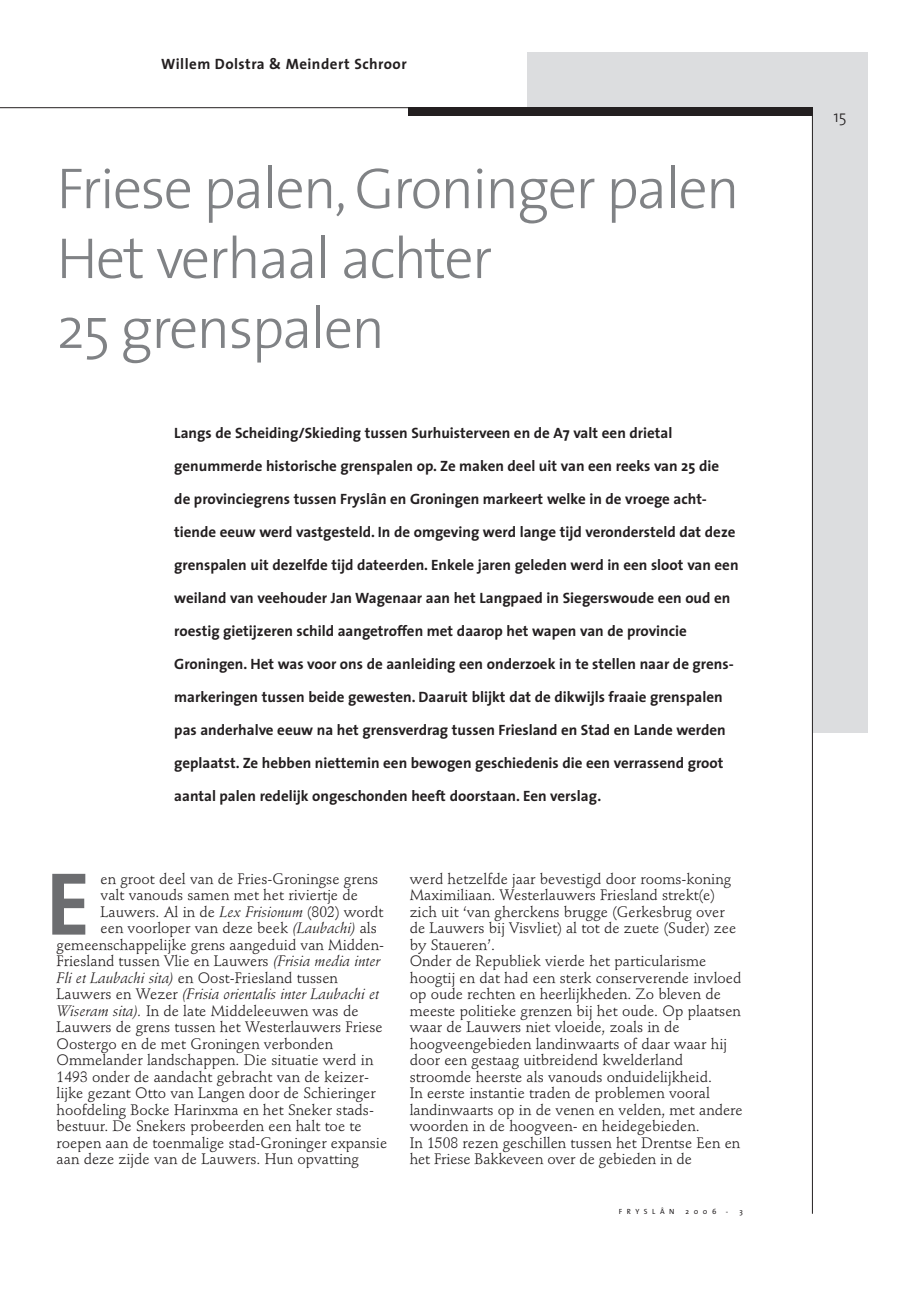
<style>
.page{position:relative;width:919px;height:1289px;background:#fff}
.page>*{position:absolute;margin:0;border:0;box-sizing:border-box;transform-origin:0 0}
.t1{font:700 90px "The Sans";color:#6c6d70}
.t2{font:300 58.2px/69.9px "The Sans";letter-spacing:-.03em;color:#808285}
.t3{font:300 16.5px "The Sans";color:#231f20}
.t4{font:15px/16.5px "Stempel Schneidler";color:#231f20}
.t5{font:700 15px "The Sans";color:#231f20}
.t6{font:italic 15px "Stempel Schneidler";color:#231f20}
.t7{font:700 15px "The Sans";letter-spacing:.03em;color:#231f20}
.t8{font:7.5px "The Sans";letter-spacing:.615em;color:#231f20}
.s1{font-style:italic}
.s2{font-style:normal}
</style>
<div class="page">
<div style="left:527px;top:52px;width:340px;height:681px;background:#dcdddf"></div>
<div style="left:0;top:108px;width:812px;height:1180px;background:#fff"></div>
<hr style="left:0;top:107px;width:812px;height:1px;background:#231f20">
<div style="left:408px;top:108px;width:404px;height:8px;background:#231f20"></div>
<hr style="left:812px;top:108px;width:1px;height:1105px;background:#231f20">
<p class="t7" style="left:161px;top:59px;width:247px">Willem Dolstra &amp; Meindert Schroor</p>
<h2 class="t2" style="left:57px;top:159px;width:684px">Friese palen, Groninger palen<br>Het verhaal achter<br>25 grenspalen</h2>
<p class="t5" style="left:174px;top:427px;width:499px">Langs de Scheiding/Skieding tussen Surhuisterveen en de A7 valt een drietal</p>
<p class="t5" style="left:174px;top:460px;width:546px">genummerde historische grenspalen op. Ze maken deel uit van een reeks van 25 die</p>
<p class="t5" style="left:174px;top:493px;width:534px">de provinciegrens tussen Fryslân en Groningen markeert welke in de vroege acht-</p>
<p class="t5" style="left:174px;top:526px;width:562px">tiende eeuw werd vastgesteld. In de omgeving werd lange tijd verondersteld dat deze</p>
<p class="t5" style="left:174px;top:559px;width:565px">grenspalen uit dezelfde tijd dateerden. Enkele jaren geleden werd in een sloot van een</p>
<p class="t5" style="left:174px;top:592px;width:557px">weiland van veehouder Jan Wagenaar aan het Langpaed in Siegerswoude een oud en</p>
<p class="t5" style="left:174px;top:625px;width:514px">roestig gietijzeren schild aangetroffen met daarop het wapen van de provincie</p>
<p class="t5" style="left:174px;top:658px;width:561px">Groningen. Het was voor ons de aanleiding een onderzoek in te stellen naar de grens-</p>
<p class="t5" style="left:174px;top:691px;width:550px">markeringen tussen beide gewesten. Daaruit blijkt dat de dikwijls fraaie grenspalen</p>
<p class="t5" style="left:174px;top:724px;width:553px">pas anderhalve eeuw na het grensverdrag tussen Friesland en Stad en Lande werden</p>
<p class="t5" style="left:174px;top:757px;width:550px">geplaatst. Ze hebben niettemin een bewogen geschiedenis die een verrassend groot</p>
<p class="t5" style="left:174px;top:790px;width:428px">aantal palen redelijk ongeschonden heeft doorstaan. Een verslag.</p>
<p class="t4" style="left:101px;top:871px;width:279px">en groot deel van de Fries-Groningse grens</p>
<p class="t4" style="left:101px;top:888px;width:259px">valt vanouds samen met het riviertje de</p>
<p class="t4" style="left:101px;top:904px;width:284px">Lauwers. Al in de <span class="s1">Lex Frisionum</span> (802) wordt</p>
<p class="t4" style="left:101px;top:921px;width:278px">een voorloper van deze beek <span class="s1">(Laubachi)</span> als</p>
<p class="t4" style="left:57px;top:937px;width:329px">gemeenschappelijke grens aangeduid van Midden-</p>
<p class="t4" style="left:57px;top:954px;width:325px">Friesland tussen Vlie en Lauwers <span class="s1">(Frisia media inter</span></p>
<p class="t4" style="left:57px;top:970px;width:283px"><span class="s1">Fli et Laubachi sita)</span> en Oost-Friesland tussen</p>
<p class="t6" style="left:57px;top:987px;width:324px"><span class="s2">Lauwers en Wezer</span> (Frisia orientalis inter Laubachi et</p>
<p class="t4" style="left:57px;top:1003px;width:303px"><span class="s1">Wiseram sita).</span> In de late Middeleeuwen was de</p>
<p class="t4" style="left:57px;top:1020px;width:327px">Lauwers de grens tussen het Westerlauwers Friese</p>
<p class="t4" style="left:57px;top:1036px;width:278px">Oostergo en de met Groningen verbonden</p>
<p class="t4" style="left:57px;top:1053px;width:318px">Ommelander landschappen. Die situatie werd in</p>
<p class="t4" style="left:57px;top:1069px;width:314px">1493 onder de aandacht gebracht van de keizer-</p>
<p class="t4" style="left:57px;top:1086px;width:320px">lijke gezant Otto van Langen door de Schieringer</p>
<p class="t4" style="left:57px;top:1102px;width:319px">hoofdeling Bocke Harinxma en het Sneker stads-</p>
<p class="t4" style="left:57px;top:1119px;width:306px">bestuur. De Snekers probeerden een halt toe te</p>
<p class="t4" style="left:57px;top:1135px;width:332px">roepen aan de toenmalige stad-Groninger expansie</p>
<p class="t4" style="left:57px;top:1152px;width:304px">aan deze zijde van de Lauwers. Hun opvatting</p>
<h1 class="t1" style="left:46px;top:870px;width:46px">E</h1>
<p class="t4" style="left:409px;top:871px;width:334px">werd hetzelfde jaar bevestigd door rooms-koning Maximiliaan. Westerlauwers Friesland strekt(e) zich uit ‘van gherckens brugge (Gerkesbrug over de Lauwers bij Visvliet) al tot de zuete (Suder) zee by Staueren’.<br>Onder de Republiek vierde het particularisme hoogtij en dat had een sterk conserverende invloed op oude rechten en heerlijkheden. Zo bleven de meeste politieke grenzen bij het oude. Op plaatsen waar de Lauwers niet vloeide, zoals in de hoogveengebieden landinwaarts of daar waar hij door een gestaag uitbreidend kwelderland stroomde heerste als vanouds onduidelijkheid.<br>In eerste instantie traden de problemen vooral landinwaarts op in de venen en velden, met andere woorden in de hoogveen- en heidegebieden.<br>In 1508 rezen geschillen tussen het Drentse Een en het Friese Bakkeveen over de gebieden in de</p>
<p class="t8" style="left:618px;top:1208px;width:57px">FRYSLÂN</p>
<p class="t8" style="left:685px;top:1208px;width:44px">2006 -</p>
<p class="t8" style="left:739px;top:1208px;width:5px">3</p>
<p class="t3" style="left:833px;top:111px;width:15px">15</p>
</div>
